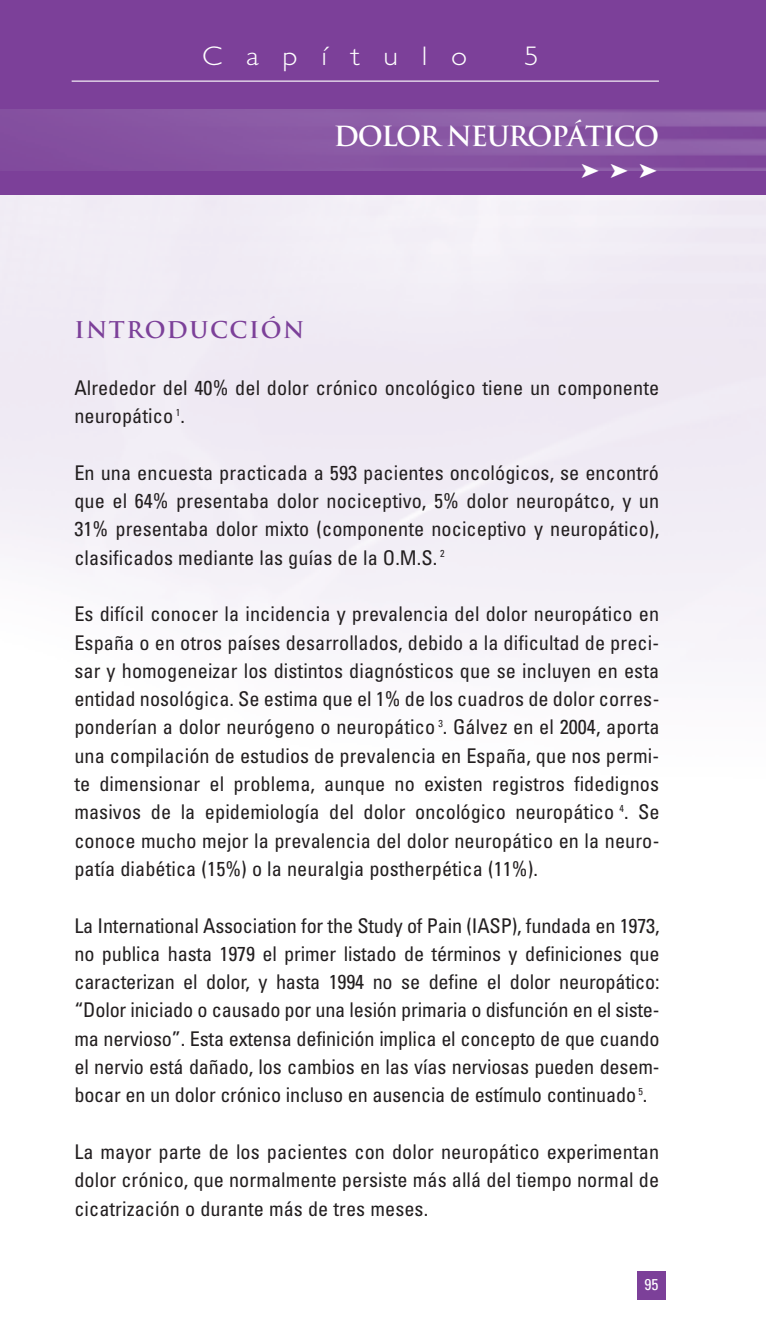
<style>
.page{position:relative;width:766px;height:1340px;background:#fff}
.page>*{position:absolute;margin:0;border:0;box-sizing:border-box;transform-origin:0 0}
.t1{font:700 27px "Trajan";letter-spacing:-.045em;color:#fff}
.t2{font:300 27px "Gill Sans";letter-spacing:.8em;color:#fff;scale:1.1 1}
.t3{font:700 22.5px "Trajan";letter-spacing:.065em;color:#7c4099}
.t4{font:20.47px "Zapf Dingbats ITC";color:#fff}
.t5{font:condensed 20.25px/28.3px "Univers";letter-spacing:.005em;color:#231f20;text-align:justify}
.t6{font:condensed 15.75px "Univers";color:#fff}
</style>
<div class="page">
<div style="left:0;top:0;width:765px;height:195px;background:#7c4099"></div>
<img style="left:0;top:109px;width:765px;height:61px">
<hr style="left:72px;top:81px;width:586px;height:1px;background:#fff">
<div style="left:637px;top:1270px;width:28px;height:29px;background:#7c4099"></div>
<h1 class="t2" style="left:202px;top:39px;width:242px">Capítulo</h1>
<h1 class="t2" style="left:524px;top:39px;width:15px">5</h1>
<h1 class="t1" style="left:334px;top:121px;width:327px">DOLOR NEUROPÁTICO</h1>
<p class="t4" style="left:581px;top:159px;width:78px">➤➤➤</p>
<p class="t3" style="left:74px;top:317px;width:231px">INTRODUCCIÓN</p>
<p class="t5" style="left:74px;top:375px;width:586px">Alrededor del 40% del dolor crónico oncológico tiene un componente neuropático <sup>1</sup>.</p>
<p class="t5" style="left:74px;top:460px;width:586px">En una encuesta practicada a 593 pacientes oncológicos, se encontró que el 64% presentaba dolor nociceptivo, 5% dolor neuropátco, y un 31% presentaba dolor mixto (componente nociceptivo y neuropático), clasificados mediante las guías de la O.M.S. <sup>2</sup></p>
<p class="t5" style="left:74px;top:601px;width:586px">Es difícil conocer la incidencia y prevalencia del dolor neuropático en España o en otros países desarrollados, debido a la dificultad de preci&shy;sar y homogeneizar los distintos diagnósticos que se incluyen en esta entidad nosológica. Se estima que el 1% de los cuadros de dolor corres&shy;ponderían a dolor neurógeno o neuropático <sup>3</sup>. Gálvez en el 2004, aporta una compilación de estudios de prevalencia en España, que nos permi&shy;te dimensionar el problema, aunque no existen registros fidedignos masivos de la epidemiología del dolor oncológico neuropático <sup>4</sup>. Se conoce mucho mejor la prevalencia del dolor neuropático en la neuro&shy;patía diabética (15%) o la neuralgia postherpética (11%).</p>
<p class="t5" style="left:74px;top:912px;width:586px">La International Association for the Study of Pain (IASP), fundada en 1973, no publica hasta 1979 el primer listado de términos y definiciones que caracterizan el dolor, y hasta 1994 no se define el dolor neuropático: “Dolor iniciado o causado por una lesión primaria o disfunción en el siste&shy;ma nervioso”. Esta extensa definición implica el concepto de que cuando el nervio está dañado, los cambios en las vías nerviosas pueden desem&shy;bocar en un dolor crónico incluso en ausencia de estímulo continuado <sup>5</sup>.</p>
<p class="t5" style="left:74px;top:1139px;width:586px">La mayor parte de los pacientes con dolor neuropático experimentan dolor crónico, que normalmente persiste más allá del tiempo normal de cicatrización o durante más de tres meses.</p>
<p class="t6" style="left:644px;top:1278px;width:16px">95</p>
</div>
